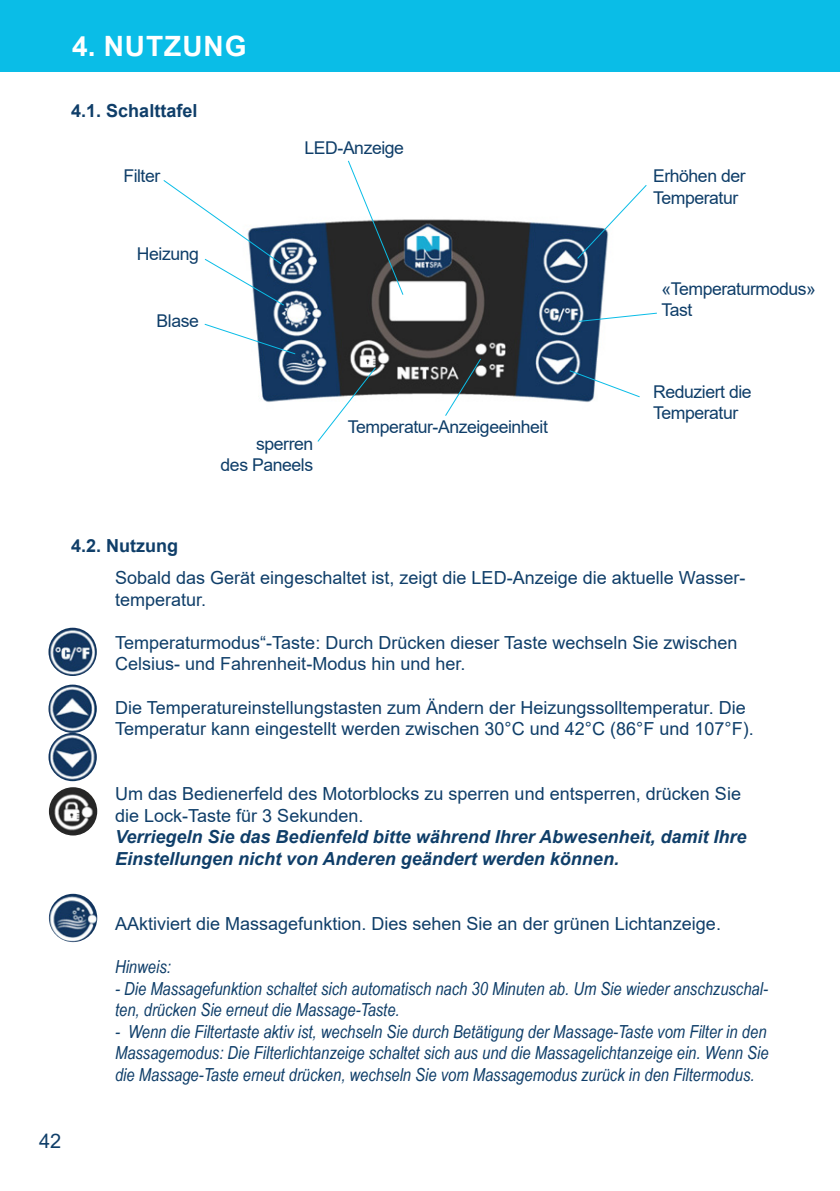
<style>
.page{position:relative;width:840px;height:1191px;background:#fff}
.page>*{position:absolute;margin:0;border:0;box-sizing:border-box;transform-origin:0 0}
.Titre_niv__1{font:700 28px "Arial";letter-spacing:.035em;color:#fff}
.t1{font:20px "Arial";color:#0f3e69}
.t2{font:18px/21.6px "Arial";color:#0f3e69}
.t3{font:italic 18px/21.6px "Arial Narrow";color:#0f3e69}
.t4{font:italic 700 18px/21.6px "Arial";color:#0f3e69}
.Titre_niv__2{font:700 18px "Arial";color:#0f3e69}
.Instruction{font:17.6px "Arial";letter-spacing:-.025em;color:#0f3e69}
</style>
<div class="page">
<div style="left:0;top:0;width:839px;height:72px;background:#0abde7"></div>
<img style="left:254px;top:219px;width:352px;height:183px">
<svg style="left:347px;top:160px;width:57px;height:136px"></svg>
<svg style="left:576px;top:185px;width:71px;height:75px"></svg>
<svg style="left:568px;top:369px;width:72px;height:29px"></svg>
<svg style="left:316px;top:366px;width:60px;height:76px"></svg>
<svg style="left:444px;top:357px;width:37px;height:59px"></svg>
<svg style="left:577px;top:312px;width:80px;height:10px"></svg>
<svg style="left:204px;top:323px;width:92px;height:32px"></svg>
<svg style="left:163px;top:180px;width:122px;height:126px"></svg>
<img style="left:48px;top:627px;width:49px;height:49px;border-radius:24px">
<img style="left:48px;top:684px;width:49px;height:49px;border-radius:24px">
<img style="left:48px;top:733px;width:49px;height:48px;border-radius:24px">
<img style="left:49px;top:787px;width:48px;height:48px;border-radius:24px">
<img style="left:49px;top:893px;width:48px;height:49px;border-radius:24px">
<p class="Titre_niv__1" style="left:72px;top:26px;width:176px">4. NUTZUNG</p>
<p class="Titre_niv__2" style="left:71px;top:98px;width:128px">4.1. Schalttafel</p>
<p class="Instruction" style="left:123px;top:164px;width:38px">Filter</p>
<p class="Instruction" style="left:137px;top:241px;width:63px">Heizung</p>
<p class="Instruction" style="left:156px;top:308px;width:44px">Blase</p>
<p class="Instruction" style="left:304px;top:136px;width:101px">LED-Anzeige</p>
<p class="Instruction" style="left:256px;top:431px;width:59px">sperren</p>
<p class="Instruction" style="left:220px;top:452px;width:94px">des Paneels</p>
<p class="Instruction" style="left:347px;top:414px;width:201px">Temperatur-Anzeigeeinheit</p>
<p class="Instruction" style="left:652px;top:164px;width:94px">Erhöhen der</p>
<p class="Instruction" style="left:652px;top:185px;width:87px">Temperatur</p>
<p class="Instruction" style="left:661px;top:277px;width:156px">«Temperaturmodus»</p>
<p class="Instruction" style="left:661px;top:298px;width:32px">Tast</p>
<p class="Instruction" style="left:652px;top:380px;width:100px">Reduziert die</p>
<p class="Instruction" style="left:652px;top:401px;width:87px">Temperatur</p>
<p class="Titre_niv__2" style="left:71px;top:533px;width:109px">4.2. Nutzung</p>
<p class="t2" style="left:115px;top:567px;width:631px">Sobald das Gerät eingeschaltet ist, zeigt die LED-Anzeige die aktuelle Wasser&shy;temperatur.</p>
<p class="t2" style="left:115px;top:631px;width:623px">Temperaturmodus“-Taste: Durch Drücken dieser Taste wechseln Sie zwischen<br>Celsius- und Fahrenheit-Modus hin und her.</p>
<p class="t2" style="left:115px;top:696px;width:640px">Die Temperatureinstellungstasten zum Ändern der Heizungssolltemperatur. Die<br>Temperatur kann eingestellt werden zwischen 30°C und 42°C (86°F und 107°F).</p>
<p class="t2" style="left:115px;top:783px;width:627px">Um das Bedienerfeld des Motorblocks zu sperren und entsperren, drücken Sie die Lock-Taste für 3 Sekunden.</p>
<p class="t4" style="left:115px;top:826px;width:632px">Verriegeln Sie das Bedienfeld bitte während Ihrer Abwesenheit, damit Ihre<br>Einstellungen nicht von Anderen geändert werden können.</p>
<p class="t2" style="left:115px;top:912px;width:607px">AAktiviert die Massagefunktion. Dies sehen Sie an der grünen Lichtanzeige.</p>
<p class="t3" style="left:115px;top:955px;width:57px">Hinweis:</p>
<p class="t3" style="left:115px;top:977px;width:654px">- Die Massagefunktion schaltet sich automatisch nach 30 Minuten ab. Um Sie wieder anschzuschal&shy;ten, drücken Sie erneut die Massage-Taste.</p>
<p class="t3" style="left:115px;top:1020px;width:654px;text-align:justify">- Wenn die Filtertaste aktiv ist, wechseln Sie durch Betätigung der Massage-Taste vom Filter in den Massagemodus: Die Filterlichtanzeige schaltet sich aus und die Massagelichtanzeige ein. Wenn Sie die Massage-Taste erneut drücken, wechseln Sie vom Massagemodus zurück in den Filtermodus.</p>
<p class="t1" style="left:39px;top:1127px;width:24px">42</p>
</div>
